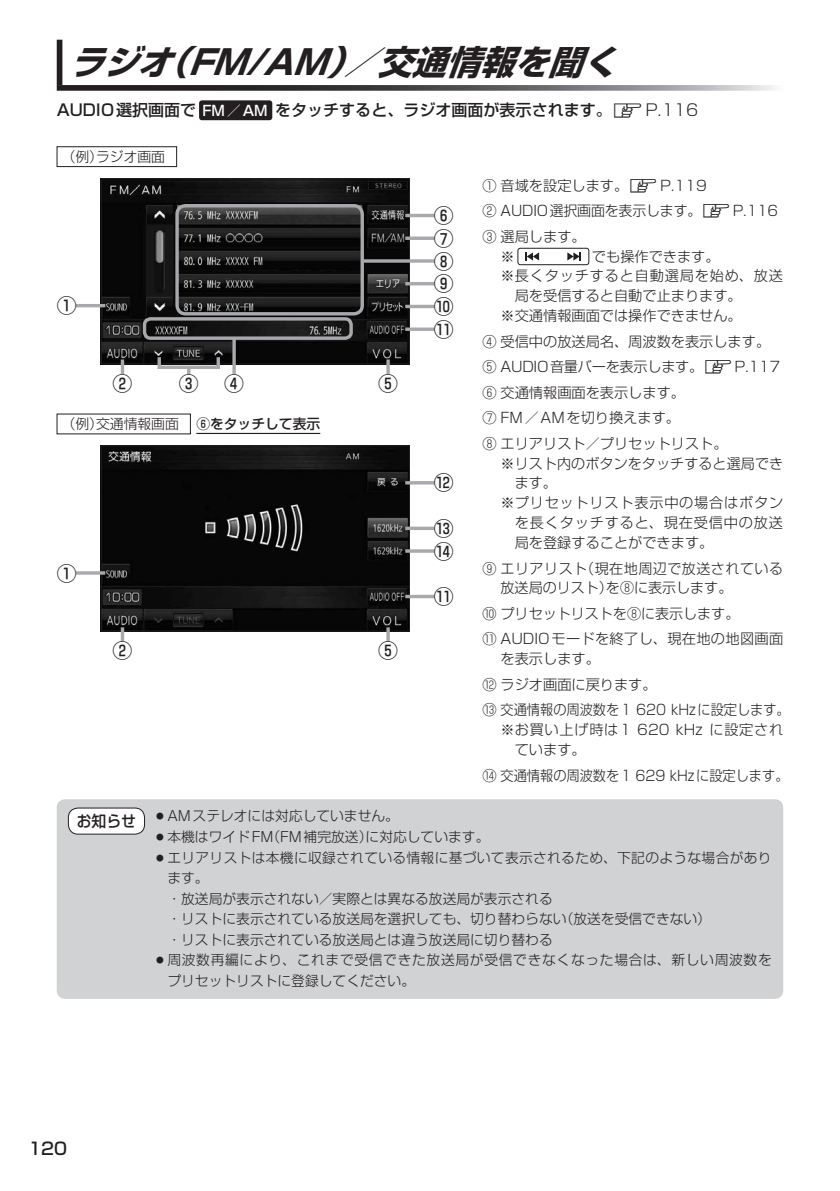
<style>
.page{position:relative;width:840px;height:1191px;background:#fff}
.page>*{position:absolute;margin:0;border:0;box-sizing:border-box;transform-origin:0 0}
.t1{font:italic 700 34px "Shin Go Pro";color:#231f20}
.t2{font:500 19.8px/22.8px "Shin Go Pro";color:#231f20}
.t3{font:500 17px "Shin Go Pro";color:#231f20}
.t4{font:500 16px "Shin Go Pro";color:#231f20}
.t5{font:500 15.6px "Shin Go Pro";color:#231f20;scale:.95 1}
.t6{font:300 14.2px/25.6px "Shin Go Pro";color:#231f20}
.t7{font:300 14.2px "Shin Go Pro";letter-spacing:.055em;color:#231f20}
.t8{font:300 14.2px/19.8px "Shin Go Pro";letter-spacing:.035em;color:#231f20}
.t9{font:300 14.2px/19.8px "Shin Go Pro";letter-spacing:.05em;color:#231f20}
.t10{font:300 13.8px "Shin Go Pro";color:#231f20}
.t11{font:300 13.8px "Shin Go Pro";letter-spacing:.02em;color:#231f20}
.t12{font:300 13.8px "Shin Go Pro";letter-spacing:.05em;color:#231f20}
.t13{font:500 13.8px "Shin Go Pro";color:#231f20}
.s1{font-size:14.2px;color:#fff}
.s2{font-family:"NAVI Win Normal";font-weight:400;font-size:14.2px}
.s3{font-weight:300}
.s4{font-family:"NAVI Win Normal";font-weight:400;font-size:13.4px}
.s5{font-family:"NAVI Win Normal";font-weight:400}
</style>
<div class="page">
<div style="left:57px;top:40px;width:5px;height:45px;background:#231f20"></div>
<svg style="left:57px;top:85px;width:718px;height:6px;background:#616162"></svg>
<div style="left:199px;top:100px;width:73px;height:20px;background:#231f20;border-radius:3px"></div>
<svg style="left:525px;top:252px;width:15px;height:9px"></svg>
<svg style="left:567px;top:252px;width:14px;height:9px"></svg>
<div style="left:517px;top:248px;width:71px;height:17px;border:1px solid #231f20;border-radius:3px"></div>
<div style="left:57px;top:799px;width:725px;height:200px;background:#d1d2d4;border-radius:9px"></div>
<div style="left:68px;top:808px;width:76px;height:26px;background:#fff;border-radius:10px"></div>
<div style="left:68px;top:807px;width:77px;height:27px;border:1px solid #231f20;border-radius:10px"></div>
<div style="left:57px;top:146px;width:120px;height:21px;border:1px solid #231f20"></div>
<img style="left:103px;top:180px;width:304px;height:182px">
<div style="left:101px;top:178px;width:308px;height:186px;border:1px solid #231f20"></div>
<svg style="left:405px;top:236px;width:29px;height:4px"></svg>
<hr style="left:405px;top:282px;width:29px;height:3px;background:#a8a9ad">
<hr style="left:405px;top:305px;width:29px;height:3px;background:#a8a9ad">
<hr style="left:405px;top:214px;width:29px;height:3px;background:#a8a9ad">
<svg style="left:364px;top:259px;width:70px;height:4px"></svg>
<svg style="left:405px;top:327px;width:29px;height:4px"></svg>
<hr style="left:76px;top:304px;width:29px;height:3px;background:#a8a9ad">
<hr style="left:121px;top:359px;width:3px;height:15px;background:#a8a9ad">
<svg style="left:232px;top:340px;width:4px;height:34px"></svg>
<hr style="left:386px;top:359px;width:3px;height:15px;background:#a8a9ad">
<div style="left:175px;top:204px;width:189px;height:111px;border:3px solid #a8a9ad;border-radius:9px"></div>
<div style="left:143px;top:317px;width:209px;height:23px;border:3px solid #a8a9ad;border-radius:6px"></div>
<div style="left:157px;top:355px;width:63px;height:14px;border:3px solid #a8a9ad"></div>
<svg style="left:187px;top:367px;width:3px;height:7px"></svg>
<hr style="left:196px;top:433px;width:124px;height:1px;background:#231f20">
<img style="left:103px;top:447px;width:304px;height:182px">
<div style="left:101px;top:445px;width:308px;height:186px;border:1px solid #231f20"></div>
<svg style="left:405px;top:549px;width:29px;height:4px"></svg>
<hr style="left:405px;top:481px;width:29px;height:3px;background:#a8a9ad">
<hr style="left:405px;top:595px;width:29px;height:3px;background:#a8a9ad">
<hr style="left:76px;top:571px;width:29px;height:3px;background:#a8a9ad">
<hr style="left:121px;top:627px;width:3px;height:14px;background:#a8a9ad">
<hr style="left:386px;top:627px;width:3px;height:14px;background:#a8a9ad">
<svg style="left:405px;top:526px;width:29px;height:4px"></svg>
<h1 class="t1" style="left:69px;top:35px;width:565px">ラジオ（FM/AM）／交通情報を聞く</h1>
<p class="t4" style="left:57px;top:97px;width:642px">AUDIO選択画面で <span class="s1">FM／AM</span> をタッチすると、ラジオ画面が表示されます。<span class="s2">Z</span><span class="s3">P.116</span></p>
<p class="t10" style="left:62px;top:145px;width:105px">（例）ラジオ画面</p>
<h2 class="t2" style="left:57px;top:292px;width:21px">①</h2>
<h2 class="t2" style="left:112px;top:369px;width:21px">②</h2>
<h2 class="t2" style="left:179px;top:369px;width:21px">③</h2>
<h2 class="t2" style="left:224px;top:369px;width:21px">④</h2>
<h2 class="t2" style="left:378px;top:369px;width:21px">⑤</h2>
<p class="t10" style="left:62px;top:412px;width:118px">（例）交通情報画面</p>
<p class="t13" style="left:196px;top:412px;width:125px">⑥をタッチして表示</p>
<h2 class="t2" style="left:57px;top:559px;width:21px">①</h2>
<h2 class="t2" style="left:112px;top:636px;width:21px">②</h2>
<h2 class="t2" style="left:378px;top:636px;width:21px">⑤</h2>
<h2 class="t2" style="left:433px;top:202px;width:21px">⑥</h2>
<h2 class="t2" style="left:433px;top:247px;width:21px">⑧</h2>
<h2 class="t2" style="left:433px;top:224px;width:21px">⑦</h2>
<h2 class="t2" style="left:433px;top:270px;width:21px">⑨ ⑩</h2>
<h2 class="t2" style="left:433px;top:315px;width:21px">⑪</h2>
<h2 class="t2" style="left:433px;top:469px;width:21px">⑫</h2>
<h2 class="t2" style="left:433px;top:514px;width:21px">⑬</h2>
<h2 class="t2" style="left:433px;top:537px;width:21px">⑭</h2>
<h2 class="t2" style="left:433px;top:583px;width:21px">⑪</h2>
<p class="t6" style="left:482px;top:171px;width:297px">① 音域を設定します。<span class="s4">Z</span>P.119<br>② AUDIO選択画面を表示します。<span class="s4">Z</span>P.116<br>③ 選局します。</p>
<p class="t6" style="left:500px;top:242px;width:16px">※</p>
<p class="t6" style="left:591px;top:242px;width:129px">でも操作できます。</p>
<p class="t7" style="left:500px;top:264px;width:284px">※長くタッチすると自動選局を始め、放送</p>
<p class="t6" style="left:514px;top:281px;width:228px">局を受信すると自動で止まります。</p>
<p class="t6" style="left:500px;top:301px;width:242px">※交通情報画面では操作できません。</p>
<p class="t6" style="left:482px;top:327px;width:299px">④ 受信中の放送局名、周波数を表示します。<br>⑤ AUDIO音量バーを表示します。<span class="s4">Z</span>P.117<br>⑥ 交通情報画面を表示します。<br>⑦ FM／AMを切り換えます。<br>⑧ エリアリスト／プリセットリスト。</p>
<p class="t6" style="left:500px;top:448px;width:284px">※リスト内のボタンをタッチすると選局でき</p>
<p class="t6" style="left:514px;top:468px;width:44px">ます。</p>
<p class="t7" style="left:500px;top:491px;width:284px">※プリセットリスト表示中の場合はボタン</p>
<p class="t7" style="left:514px;top:511px;width:270px">を長くタッチすると、現在受信中の放送</p>
<p class="t6" style="left:514px;top:528px;width:200px">局を登録することができます。</p>
<p class="t8" style="left:500px;top:556px;width:284px;text-indent:-18px">⑨ エリアリスト（現在地周辺で放送されている放送局のリスト）を⑧に表示します。</p>
<p class="t6" style="left:482px;top:599px;width:302px">⑩ プリセットリストを⑧に表示します。<br>⑪ AUDIOモードを終了し、現在地の地図画面</p>
<p class="t6" style="left:482px;top:644px;width:309px;text-indent:18px">を表示します。<br>⑫ ラジオ画面に戻ります。<br>⑬ 交通情報の周波数を1 620 kHzに設定します。</p>
<p class="t9" style="left:514px;top:718px;width:270px;text-indent:-14px">※お買い上げ時は1 620 kHz に設定されています。</p>
<p class="t6" style="left:482px;top:760px;width:307px">⑭ 交通情報の周波数を1 629 kHzに設定します。</p>
<p class="t5" style="left:77px;top:808px;width:64px">お知らせ</p>
<p class="t10" style="left:153px;top:805px;width:247px"><span class="s5">¡</span>AMステレオには対応していません。</p>
<p class="t10" style="left:153px;top:825px;width:337px"><span class="s5">¡</span>本機はワイドFM（FM補完放送）に対応しています。</p>
<p class="t11" style="left:153px;top:846px;width:619px"><span class="s5">¡</span>エリアリストは本機に収録されている情報に基づいて表示されるため、下記のような場合があり</p>
<p class="t10" style="left:167px;top:866px;width:43px">ます。</p>
<p class="t10" style="left:167px;top:887px;width:386px">・放送局が表示されない／実際とは異なる放送局が表示される</p>
<p class="t10" style="left:167px;top:907px;width:545px">・リストに表示されている放送局を選択しても、切り替わらない（放送を受信できない）</p>
<p class="t10" style="left:167px;top:928px;width:386px">・リストに表示されている放送局とは違う放送局に切り替わる</p>
<p class="t12" style="left:153px;top:948px;width:619px"><span class="s5">¡</span>周波数再編により、これまで受信できた放送局が受信できなくなった場合は、新しい周波数を</p>
<p class="t10" style="left:167px;top:969px;width:249px">プリセットリストに登録してください。</p>
<p class="t3" style="left:28px;top:1134px;width:40px">120</p>
</div>
